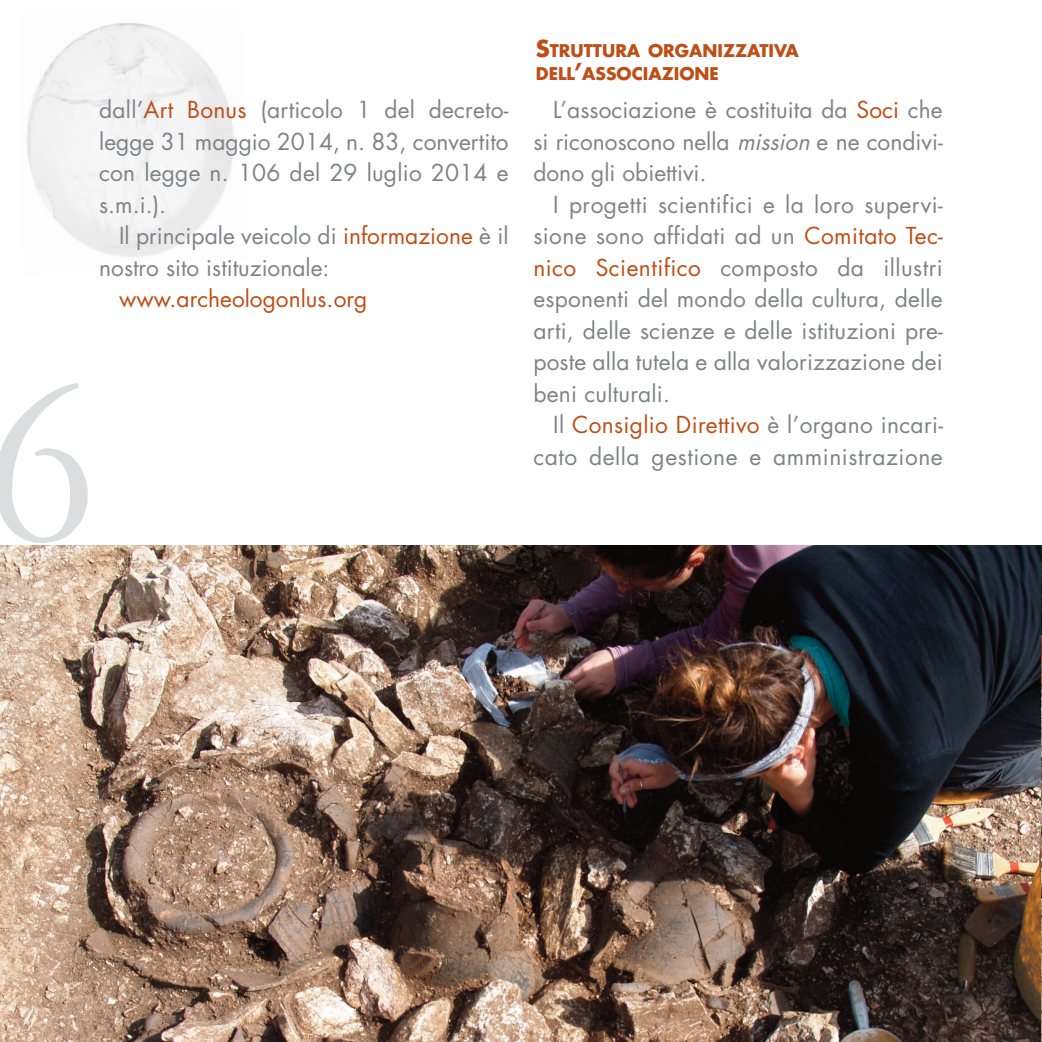
<style>
.page{position:relative;width:1042px;height:1042px;background:#fff}
.page>*{position:absolute;margin:0;border:0;box-sizing:border-box;transform-origin:0 0}
.t1{font:245px "Garamond";color:#dcdddf}
.t2{font:22.75px/31.5px "Futura";letter-spacing:.005em;color:#808285;text-align:justify}
.t3{font:22.75px/31.5px "Futura";letter-spacing:.025em;color:#808285;text-align:right}
.t4{font:22.75px "Futura";color:#be4e16}
.t5{font:700 17.15px/22.8px "Futura";color:#be4e16}
.s1{color:#be4e16}
.s2{font-size:22.75px}
.s3{font-style:italic}
</style>
<div class="page">
<img style="left:0;top:546px;width:1042px;height:496px">
<img style="left:26px;top:23px;width:208px;height:234px">
<p class="t2" style="left:99px;top:94px;width:411px">dall’<span class="s1">Art Bonus</span> (articolo 1 del decreto&shy;legge 31 maggio 2014, n. 83, convertito con legge n. 106 del 29 luglio 2014 e s.m.i.).</p>
<p class="t2" style="left:99px;top:220px;width:411px;text-indent:20px">Il principale veicolo di <span class="s1">informazione</span> è il nostro sito istituzionale:</p>
<p class="t4" style="left:119px;top:284px;width:250px">www.archeologonlus.org</p>
<h1 class="t1" style="left:-17px;top:312px;width:116px">6</h1>
<p class="t5" style="left:536px;top:39px;width:264px"><span class="s2">S</span>TRUTTURA ORGANIZZATIVA<br>DELL<span class="s2">’</span>ASSOCIAZIONE</p>
<p class="t2" style="left:533px;top:94px;width:411px;text-indent:20px">L’associazione è costituita da <span class="s1">Soci</span> che si riconoscono nella <span class="s3">mission</span>e ne condivi&shy;dono gli obiettivi.</p>
<p class="t2" style="left:533px;top:189px;width:411px;text-indent:20px">I progetti scientifici e la loro supervi&shy;sione sono affidati ad un <span class="s1">Comitato Tec&shy;nico Scientifico</span> composto da illustri esponenti del mondo della cultura, delle arti, delle scienze e delle istituzioni pre&shy;poste alla tutela e alla valorizzazione dei beni culturali.</p>
<p class="t3" style="left:533px;top:409px;width:411px">Il <span class="s1">Consiglio Direttivo</span> è l’organo incari&shy;cato della gestione e amministrazione</p>
</div>
